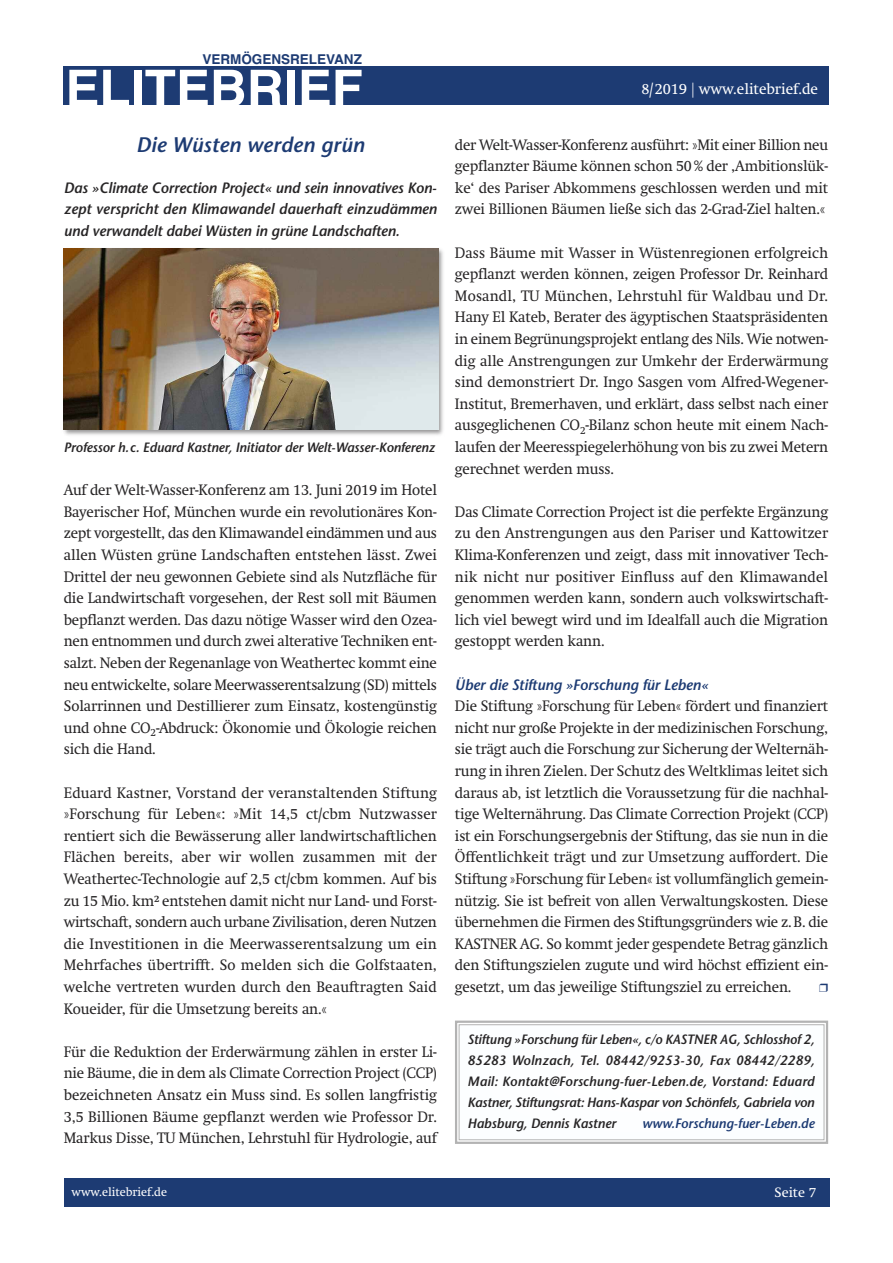
<style>
.page{position:relative;width:893px;height:1263px;background:#fff}
.page>*{position:absolute;margin:0;border:0;box-sizing:border-box;transform-origin:0 0}
.t1{font:700 51px "Helvetica";color:#fff}
.t2{font:italic 600 21px "Stone Sans";letter-spacing:.005em;color:#1d3b73}
.t3{font:15px/21.6px "Swift";letter-spacing:-.01em;color:#272526;text-align:justify;scale:.96 1}
.t4{font:italic 600 15px/21.6px "Stone Sans";letter-spacing:-.01em;color:#272526;text-align:justify}
.t5{font:italic 600 15px "Stone Sans";letter-spacing:-.01em;color:#1d3b73}
.t6{font:15px "Swift";color:#fff}
.t7{font:italic 600 13.5px/21px "Stone Sans";letter-spacing:-.01em;color:#272526;text-align:justify;scale:.96 1}
.t8{font:italic 600 13.5px "Stone Sans";letter-spacing:-.01em;color:#272526}
.t9{font:italic 600 13.5px "Stone Sans";letter-spacing:-.01em;color:#1d3b73}
.t10{font:700 13.5px "Helvetica";color:#1d3b73}
.t11{font:13.5px "Swift";color:#fff}
.t12{font:12px "Swift";color:#fff}
</style>
<div class="page">
<div style="left:64px;top:1178px;width:765px;height:29px;background:#1d3b73"></div>
<div style="left:64px;top:66px;width:765px;height:38px;background:#1d3b73"></div>
<img style="left:63px;top:248px;width:380px;height:187px">
<img style="left:64px;top:248px;width:374px;height:181px">
<div style="left:455px;top:1020px;width:373px;height:124px;border:2px solid #b3b3b3"></div>
<div style="left:459px;top:1024px;width:365px;height:116px;border:1px solid #b3b3b3"></div>
<p class="t10" style="left:202px;top:51px;width:161px">VERMÖGENSRELEVANZ</p>
<h1 class="t1" style="left:65px;top:59px;width:299px">ELITEBRIEF</h1>
<h2 class="t2" style="left:136px;top:137px;width:230px">Die Wüsten werden grün</h2>
<p class="t4" style="left:64px;top:178px;width:375px">Das »Climate Correction Project« und sein innovatives Kon&shy;zept verspricht den Klimawandel dauerhaft einzudämmen und verwandelt dabei Wüsten in grüne Landschaften.</p>
<p class="t8" style="left:64px;top:442px;width:373px">Professor h.c. Eduard Kastner, Initiator der Welt-Wasser-Konferenz</p>
<p class="t3" style="left:64px;top:480px;width:390px">Auf der Welt-Wasser-Konferenz am 13. Juni 2019 im Hotel Bayerischer Hof, München wurde ein revolutionäres Kon&shy;zept vorgestellt, das den Klimawandel eindämmen und aus allen Wüsten grüne Landschaften entstehen lässt. Zwei Drittel der neu gewonnen Gebiete sind als Nutzfläche für die Landwirtschaft vorgesehen, der Rest soll mit Bäumen bepflanzt werden. Das dazu nötige Wasser wird den Ozea&shy;nen entnommen und durch zwei alterative Techniken ent&shy;salzt. Neben der Regenanlage von Weathertec kommt eine neu entwickelte, solare Meerwasserentsalzung (SD) mittels Solarrinnen und Destillierer zum Einsatz, kostengünstig und ohne CO<sub>2</sub>-Abdruck: Ökonomie und Ökologie reichen sich die Hand.</p>
<p class="t3" style="left:64px;top:783px;width:390px">Eduard Kastner, Vorstand der veranstaltenden Stiftung »Forschung für Leben«: »Mit 14,5 ct/cbm Nutzwasser rentiert sich die Bewässerung aller landwirtschaftlichen Flächen bereits, aber wir wollen zusammen mit der Weathertec-Technologie auf 2,5 ct/cbm kommen. Auf bis zu 15 Mio. km² entstehen damit nicht nur Land- und Forst&shy;wirtschaft, sondern auch urbane Zivilisation, deren Nutzen die Investitionen in die Meerwasserentsalzung um ein Mehrfaches übertrifft. So melden sich die Golfstaaten, welche vertreten wurden durch den Beauftragten Said Koueider, für die Umsetzung bereits an.«</p>
<p class="t3" style="left:64px;top:1042px;width:390px">Für die Reduktion der Erderwärmung zählen in erster Li&shy;nie Bäume, die in dem als Climate Correction Project (CCP) bezeichneten Ansatz ein Muss sind. Es sollen langfristig 3,5 Billionen Bäume gepflanzt werden wie Professor Dr.<br>Markus Disse, TU München, Lehrstuhl für Hydrologie, auf</p>
<p class="t12" style="left:72px;top:1187px;width:97px">www.elitebrief.de</p>
<p class="t6" style="left:641px;top:83px;width:178px">8/2019 | www.elitebrief.de</p>
<p class="t3" style="left:455px;top:135px;width:390px">der Welt-Wasser-Konferenz ausführt: »Mit einer Billion neu gepflanzter Bäume können schon 50% der ‚Ambitionslük&shy;ke‘ des Pariser Abkommens geschlossen werden und mit zwei Billionen Bäumen ließe sich das 2-Grad-Ziel halten.«</p>
<p class="t3" style="left:455px;top:243px;width:390px">Dass Bäume mit Wasser in Wüstenregionen erfolgreich gepflanzt werden können, zeigen Professor Dr. Reinhard Mosandl, TU München, Lehrstuhl für Waldbau und Dr.<br>Hany El Kateb, Berater des ägyptischen Staatspräsidenten in einem Begrünungsprojekt entlang des Nils. Wie notwen&shy;dig alle Anstrengungen zur Umkehr der Erderwärmung sind demonstriert Dr. Ingo Sasgen vom Alfred-Wegener-Institut, Bremerhaven, und erklärt, dass selbst nach einer ausgeglichenen CO<sub>2</sub>-Bilanz schon heute mit einem Nach&shy;laufen der Meeresspiegelerhöhung von bis zu zwei Metern gerechnet werden muss.</p>
<p class="t3" style="left:455px;top:502px;width:390px">Das Climate Correction Project ist die perfekte Ergänzung zu den Anstrengungen aus den Pariser und Kattowitzer Klima-Konferenzen und zeigt, dass mit innovativer Tech&shy;nik nicht nur positiver Einfluss auf den Klimawandel genommen werden kann, sondern auch volkswirtschaft&shy;lich viel bewegt wird und im Idealfall auch die Migration gestoppt werden kann.</p>
<p class="t5" style="left:455px;top:678px;width:255px">Über die Stiftung »Forschung für Leben«</p>
<p class="t3" style="left:455px;top:696px;width:390px">Die Stiftung »Forschung für Leben« fördert und finanziert nicht nur große Projekte in der medizinischen Forschung, sie trägt auch die Forschung zur Sicherung der Welternäh&shy;rung in ihren Zielen. Der Schutz des Weltklimas leitet sich daraus ab, ist letztlich die Voraussetzung für die nachhal&shy;tige Welternährung. Das Climate Correction Projekt (CCP) ist ein Forschungsergebnis der Stiftung, das sie nun in die Öffentlichkeit trägt und zur Umsetzung auffordert. Die Stiftung »Forschung für Leben« ist vollumfänglich gemein&shy;nützig. Sie ist befreit von allen Verwaltungskosten. Diese übernehmen die Firmen des Stiftungsgründers wie z.B. die KASTNER AG. So kommt jeder gespendete Betrag gänzlich den Stiftungszielen zugute und wird höchst effizient ein&shy;gesetzt, um das jeweilige Stiftungsziel zu erreichen.</p>
<p class="t7" style="left:467px;top:1030px;width:363px">Stiftung »Forschung für Leben«, c/o KASTNER AG, Schlosshof 2, 85283 Wolnzach, Tel. 08442/9253-30, Fax 08442/2289, Mail: Kontakt@Forschung-fuer-Leben.de, Vorstand: Eduard Kastner, Stiftungsrat: Hans-Kaspar von Schönfels, Gabriela von Habsburg, Dennis Kastner</p>
<p class="t9" style="left:642px;top:1118px;width:174px">www.Forschung-fuer-Leben.de</p>
<p class="t11" style="left:775px;top:1187px;width:43px">Seite 7</p>
</div>
